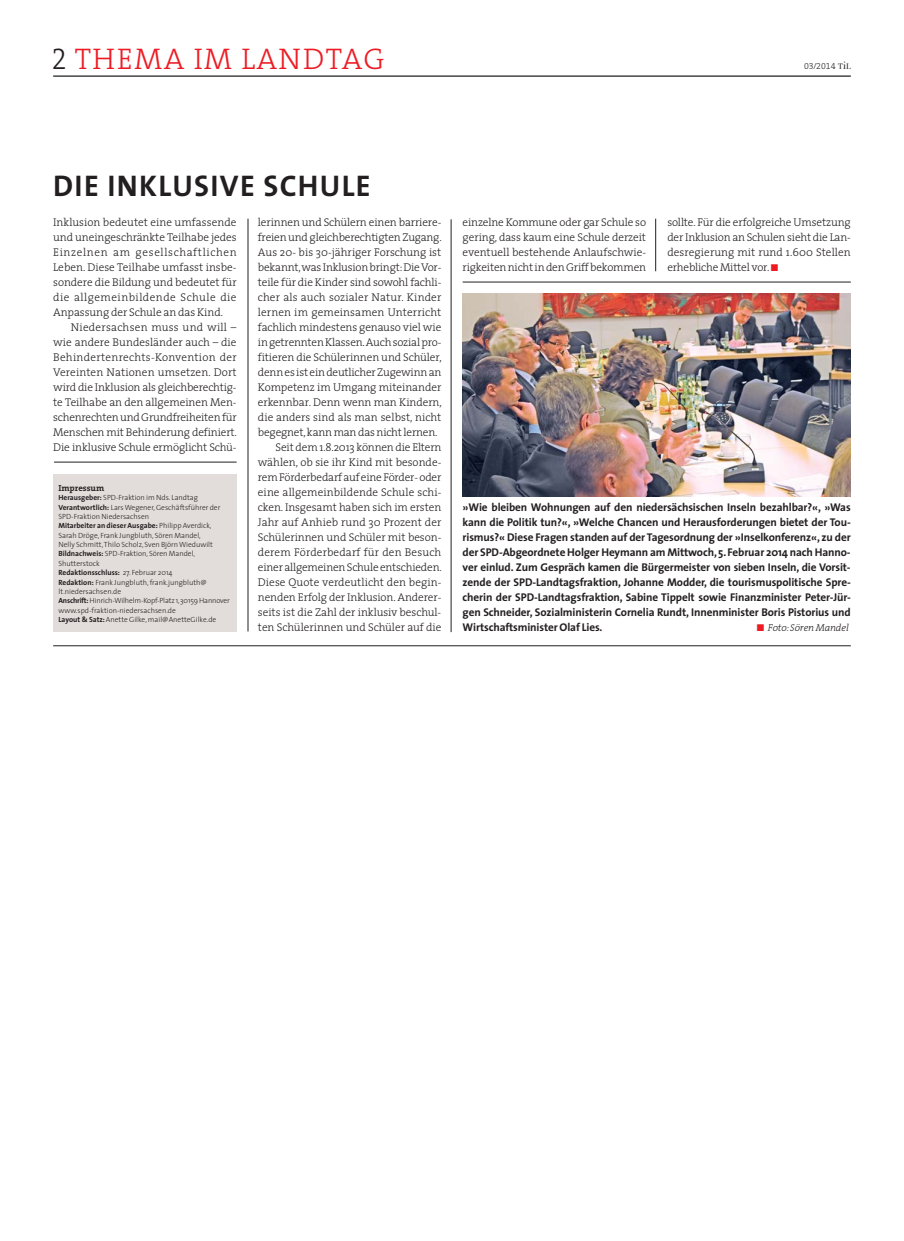
<style>
.page{position:relative;width:904px;height:1241px;background:#fff}
.page>*{position:absolute;margin:0;border:0;box-sizing:border-box;transform-origin:0 0}
.t1{font:30px "The Sans Bold Caps";letter-spacing:.045em;color:#231f20}
.t2{font:30px "The Serif Light Caps";letter-spacing:.05em;color:#ed1c24}
.t3{font:300 11.25px/15px "The Serif";letter-spacing:-.005em;color:#231f20;text-align:justify}
.t4{font:700 11.25px/15px "The Sans";letter-spacing:-.01em;color:#231f20;text-align:justify}
.t5{font:300 11.25px "The Serif";letter-spacing:.015em;color:#231f20}
.t6{font:italic 300 10px "The Serif";letter-spacing:-.01em;color:#231f20}
.t7{font:8.75px "The Serif Light Expert";color:#231f20}
.t8{font:700 8.75px "The Serif";color:#231f20}
.t9{font:300 7.5px/9.4px "The Sans";color:#231f20}
.s1{color:#231f20}
.s2{font-family:"Bodoni";font-size:8.5px}
.s3{font-family:"Bodoni";font-size:11.25px}
.s4{font-weight:700}
.s5{font-family:"European Pi Three";font-weight:400;color:#ed1c24}
.s6{font-family:"European Pi Three";font-weight:400;font-style:normal;font-size:11.25px;color:#ed1c24}
</style>
<div class="page">
<hr style="left:53px;top:75px;width:797px;height:2px;background:#231f20">
<hr style="left:451px;top:219px;width:1px;height:413px;background:#231f20">
<hr style="left:655px;top:219px;width:1px;height:52px;background:#231f20">
<hr style="left:248px;top:219px;width:1px;height:412px;background:#231f20">
<img style="left:462px;top:294px;width:388px;height:202px">
<div style="left:53px;top:474px;width:184px;height:157px;background:#e2ddda"></div>
<hr style="left:53px;top:645px;width:797px;height:1px;background:#231f20">
<hr style="left:462px;top:282px;width:388px;height:1px;background:#231f20">
<hr style="left:54px;top:462px;width:183px;height:1px;background:#231f20">
<h1 class="t2" style="left:51px;top:41px;width:335px"><span class="s1">2</span> THEMA IM LANDTAG</h1>
<p class="t7" style="left:804px;top:60px;width:48px">03/2014 <span class="s2">T</span><span class="s3">i</span><span class="s2">L</span></p>
<h1 class="t1" style="left:53px;top:168px;width:319px">DIE INKLUSIVE SCHULE</h1>
<p class="t3" style="left:53px;top:215px;width:185px">Inklusion bedeutet eine umfassende und uneingeschränkte Teilhabe jedes Einzelnen am gesellschaftlichen Leben. Diese Teilhabe umfasst insbe&shy;sondere die Bildung und bedeutet für die allgemeinbildende Schule die Anpassung der Schule an das Kind.</p>
<p class="t3" style="left:53px;top:320px;width:185px;text-indent:18px">Niedersachsen muss und will – wie andere Bundesländer auch – die Behindertenrechts-Konvention der Vereinten Nationen umsetzen. Dort wird die Inklusion als gleichberechtig&shy;te Teilhabe an den allgemeinen Men&shy;schenrechten und Grundfreiheiten für Menschen mit Behinderung definiert.<br>Die inklusive Schule ermöglicht Schü-</p>
<p class="t8" style="left:58px;top:483px;width:47px">Impressum</p>
<p class="t9" style="left:58px;top:493px;width:173px"><span class="s4">Herausgeber:</span> SPD-Fraktion im Nds. Landtag <span class="s4">Verantwortlich:</span> Lars Wegener, Geschäftsführer der SPD-Fraktion Niedersachsen<br><span class="s4">Mitarbeiter an dieser Ausgabe:</span> Philipp Averdick, Sarah Dröge, Frank Jungbluth, Sören Mandel,<br>Nelly Schmitt, Thilo Scholz, Sven Björn Wieduwilt <span class="s4">Bildnachweis:</span> SPD-Fraktion, Sören Mandel, Shutterstock<br><span class="s4">Redaktionsschluss:</span> 27. Februar 2014<br><span class="s4">Redaktion:</span> Frank Jungbluth, frank.jungbluth@ lt.niedersachsen.de<br><span class="s4">Anschrift:</span> Hinrich-Wilhelm-Kopf-Platz 1, 30159 Hannover www.spd-fraktion-niedersachsen.de<br><span class="s4">Layout &amp; Satz:</span> Anette Gilke, mail@AnetteGilke.de</p>
<p class="t3" style="left:258px;top:215px;width:185px">lerinnen und Schülern einen barriere-</p>
<p class="t3" style="left:258px;top:230px;width:185px">freien und gleichberechtigten Zugang.</p>
<p class="t3" style="left:258px;top:245px;width:185px">Aus 20- bis 30-jähriger Forschung ist</p>
<p class="t3" style="left:258px;top:260px;width:185px">bekannt, was Inklusion bringt: Die Vor-</p>
<p class="t3" style="left:258px;top:275px;width:185px">teile für die Kinder sind sowohl fachli-</p>
<p class="t3" style="left:258px;top:290px;width:185px">cher als auch sozialer Natur. Kinder</p>
<p class="t3" style="left:258px;top:305px;width:185px">lernen im gemeinsamen Unterricht</p>
<p class="t3" style="left:258px;top:320px;width:185px">fachlich mindestens genauso viel wie</p>
<p class="t3" style="left:258px;top:335px;width:185px">in getrennten Klassen. Auch sozial pro-</p>
<p class="t3" style="left:258px;top:350px;width:185px">fitieren die Schülerinnen und Schüler,</p>
<p class="t3" style="left:258px;top:365px;width:185px">denn es ist ein deutlicher Zugewinn an</p>
<p class="t3" style="left:258px;top:380px;width:185px">Kompetenz im Umgang miteinander</p>
<p class="t3" style="left:258px;top:395px;width:185px">erkennbar. Denn wenn man Kindern,</p>
<p class="t3" style="left:258px;top:410px;width:185px">die anders sind als man selbst, nicht</p>
<p class="t3" style="left:258px;top:425px;width:181px">begegnet, kann man das nicht lernen.</p>
<p class="t3" style="left:275px;top:440px;width:167px">Seit dem 1.8.2013 können die Eltern</p>
<p class="t3" style="left:258px;top:455px;width:185px">wählen, ob sie ihr Kind mit besonde-</p>
<p class="t3" style="left:258px;top:470px;width:185px">rem Förderbedarf auf eine Förder- oder</p>
<p class="t3" style="left:258px;top:485px;width:185px">eine allgemeinbildende Schule schi-</p>
<p class="t3" style="left:258px;top:500px;width:185px">cken. Insgesamt haben sich im ersten</p>
<p class="t3" style="left:258px;top:515px;width:185px">Jahr auf Anhieb rund 30 Prozent der</p>
<p class="t3" style="left:258px;top:530px;width:185px">Schülerinnen und Schüler mit beson-</p>
<p class="t5" style="left:258px;top:547px;width:185px">derem Förderbedarf für den Besuch</p>
<p class="t3" style="left:258px;top:560px;width:185px">einer allgemeinen Schule entschieden.</p>
<p class="t3" style="left:258px;top:575px;width:185px">Diese Quote verdeutlicht den begin-</p>
<p class="t3" style="left:258px;top:590px;width:185px">nenden Erfolg der Inklusion. Anderer-</p>
<p class="t3" style="left:258px;top:605px;width:185px">seits ist die Zahl der inklusiv beschul-</p>
<p class="t3" style="left:258px;top:620px;width:185px">ten Schülerinnen und Schüler auf die</p>
<p class="t3" style="left:462px;top:215px;width:185px">einzelne Kommune oder gar Schule so gering, dass kaum eine Schule derzeit eventuell bestehende Anlaufschwie&shy;rigkeiten nicht in den Griff bekommen</p>
<p class="t3" style="left:667px;top:215px;width:185px">sollte. Für die erfolgreiche Umsetzung der Inklusion an Schulen sieht die Lan&shy;desregierung mit rund 1.600 Stellen erhebliche Mittel vor. <span class="s5">-</span></p>
<p class="t4" style="left:462px;top:500px;width:389px">»Wie bleiben Wohnungen auf den niedersächsischen Inseln bezahlbar?«, »Was kann die Politik tun?«, »Welche Chancen und Herausforderungen bietet der Tou&shy;rismus?« Diese Fragen standen auf der Tagesordnung der »Inselkonferenz«, zu der der SPD-Abgeordnete Holger Heymann am Mittwoch, 5. Februar 2014 nach Hanno&shy;ver einlud. Zum Gespräch kamen die Bürgermeister von sieben Inseln, die Vorsit&shy;zende der SPD-Landtagsfraktion, Johanne Modder, die tourismuspolitische Spre&shy;cherin der SPD-Landtagsfraktion, Sabine Tippelt sowie Finanzminister Peter-Jür&shy;gen Schneider, Sozialministerin Cornelia Rundt, Innenminister Boris Pistorius und Wirtschaftsminister Olaf Lies.</p>
<p class="t6" style="left:756px;top:623px;width:93px"><span class="s6">-</span> Foto: Sören Mandel</p>
</div>
